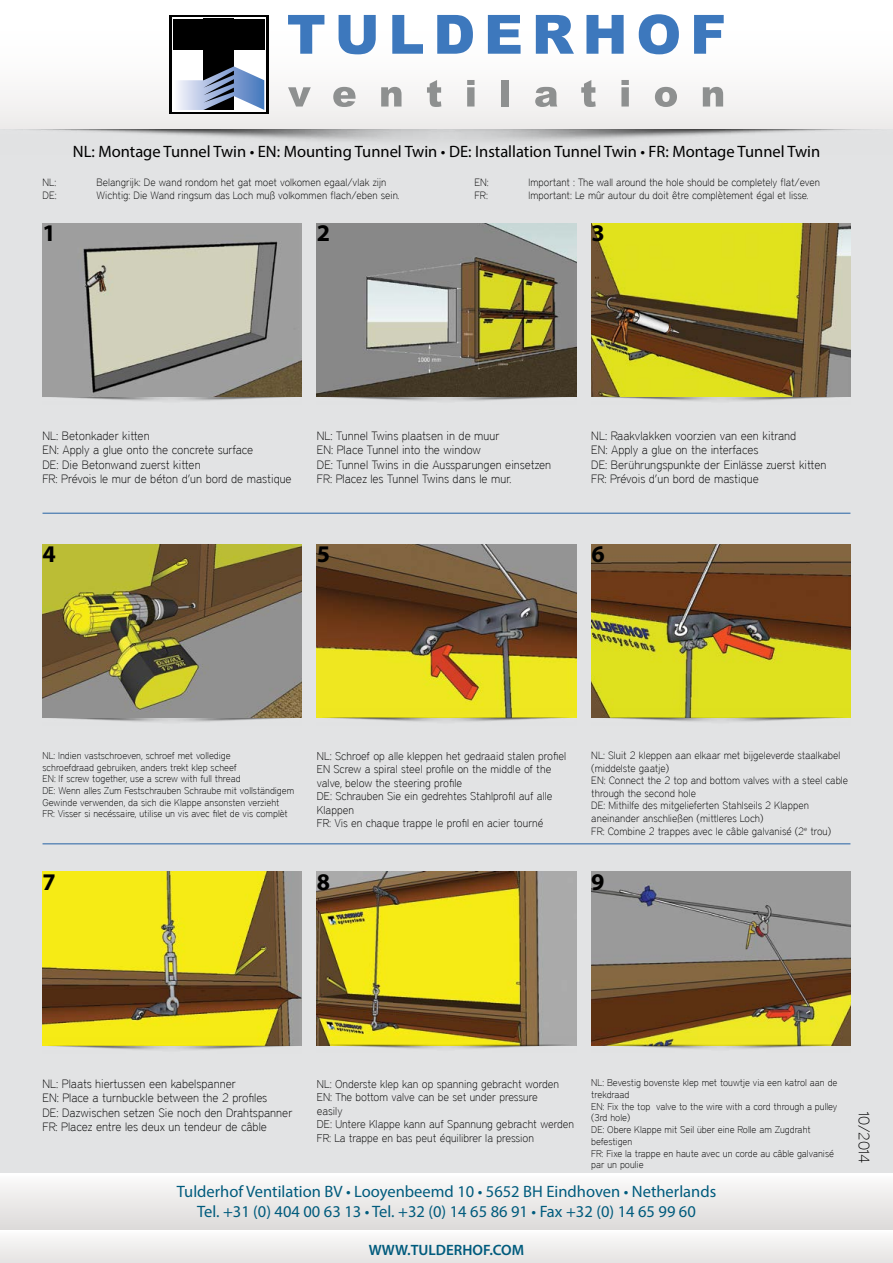
<style>
.page{position:relative;width:893px;height:1263px;background:#e2e3e4}
.page>*{position:absolute;margin:0;border:0;box-sizing:border-box;transform-origin:0 0}
.t1{font:700 24px "Myriad Pro";color:#000}
.t2{font:16.5px/19.8px "Myriad Pro";color:#005b7d;text-align:center}
.t3{font:16.5px "Myriad Pro";color:#000}
.t4{font:600 15px "Myriad Pro";color:#005b7d}
.t5{font:100 15px "District";letter-spacing:-.01em;color:#000}
.t6{font:100 12px/14.4px "District";color:#000}
.t7{font:100 11.25px/13.5px "District";color:#000}
.t8{font:100 10.5px/12.6px "District";color:#000}
.t9{font:100 9.75px/11.7px "District";color:#000}
</style>
<div class="page">
<img style="left:22px;top:129px;width:839px;height:12px">
<div style="left:0;top:0;width:893px;height:128px;background:linear-gradient(to right,#f7f7f6,#f8f8f7)"></div>
<div style="left:169px;top:15px;width:99px;height:99px;background:#fff"></div>
<hr style="left:266px;top:15px;width:2px;height:99px;background:#000">
<hr style="left:169px;top:15px;width:2px;height:99px;background:#000">
<hr style="left:169px;top:112px;width:99px;height:2px;background:#000">
<hr style="left:169px;top:15px;width:99px;height:2px;background:#000">
<div style="left:173px;top:19px;width:91px;height:30px;background:#000"></div>
<div style="left:204px;top:19px;width:30px;height:91px;background:#000"></div>
<svg style="left:177px;top:66px;width:87px;height:44px"></svg>
<svg style="left:288px;top:14px;width:436px;height:40px;background:#a3bedf"></svg>
<svg style="left:288px;top:87px;width:23px;height:20px"></svg>
<svg style="left:333px;top:87px;width:23px;height:20px"></svg>
<svg style="left:381px;top:87px;width:20px;height:20px"></svg>
<svg style="left:427px;top:80px;width:14px;height:27px"></svg>
<svg style="left:467px;top:80px;width:8px;height:27px"></svg>
<div style="left:502px;top:80px;width:7px;height:27px;background:#8e9090"></div>
<svg style="left:535px;top:87px;width:22px;height:20px"></svg>
<svg style="left:581px;top:80px;width:15px;height:27px"></svg>
<svg style="left:621px;top:80px;width:8px;height:27px"></svg>
<svg style="left:655px;top:87px;width:22px;height:20px"></svg>
<svg style="left:703px;top:87px;width:20px;height:20px"></svg>
<hr style="left:43px;top:513px;width:807px;height:1px;background:#2462a4">
<img style="left:591px;top:396px;width:259px;height:5px">
<img style="left:43px;top:717px;width:259px;height:5px">
<hr style="left:43px;top:843px;width:807px;height:1px;background:#2462a4">
<img style="left:317px;top:223px;width:259px;height:174px">
<img style="left:43px;top:223px;width:259px;height:174px">
<img style="left:591px;top:223px;width:259px;height:173px">
<img style="left:43px;top:544px;width:259px;height:173px">
<img style="left:317px;top:544px;width:259px;height:165px">
<img style="left:591px;top:544px;width:259px;height:165px">
<img style="left:43px;top:872px;width:259px;height:165px">
<img style="left:317px;top:872px;width:259px;height:165px">
<img style="left:591px;top:872px;width:259px;height:165px">
<div style="left:0;top:1230px;width:893px;height:33px;background:linear-gradient(to right,#f0efee,#f0efee)"></div>
<div style="left:0;top:1174px;width:893px;height:56px;background:linear-gradient(to bottom,#fcfbfb,#dcdad9)"></div>
<img style="left:317px;top:1037px;width:259px;height:12px">
<img style="left:591px;top:1037px;width:259px;height:12px">
<img style="left:317px;top:709px;width:259px;height:13px">
<img style="left:591px;top:709px;width:259px;height:13px">
<img style="left:43px;top:1037px;width:259px;height:13px">
<h2 class="t3" style="left:73px;top:141px;width:749px">NL: Montage Tunnel Twin • EN: Mounting Tunnel Twin • DE: Installation Tunnel Twin • FR: Montage Tunnel Twin</h2>
<p class="t8" style="left:43px;top:176px;width:15px">NL:</p>
<p class="t8" style="left:97px;top:176px;width:291px">Belangrijk: De wand rondom het gat moet volkomen egaal/vlak zijn</p>
<p class="t8" style="left:475px;top:176px;width:16px">EN:</p>
<p class="t8" style="left:529px;top:176px;width:293px">Important : The wall around the hole should be completely flat/even</p>
<p class="t8" style="left:43px;top:189px;width:16px">DE:</p>
<p class="t8" style="left:97px;top:189px;width:305px">Wichtig: Die Wand ringsum das Loch muß volkommen flach/eben sein.</p>
<p class="t8" style="left:475px;top:189px;width:15px">FR:</p>
<p class="t8" style="left:529px;top:189px;width:282px">Important: Le mûr autour du doit être complètement égal et lisse.</p>
<h1 class="t1" style="left:43px;top:217px;width:15px">1</h1>
<h1 class="t1" style="left:317px;top:217px;width:15px">2</h1>
<h1 class="t1" style="left:591px;top:217px;width:15px">3</h1>
<p class="t6" style="left:43px;top:428px;width:251px">NL: Betonkader kitten<br>EN: Apply a glue onto the concrete surface<br>DE: Die Betonwand zuerst kitten<br>FR: Prévois le mur de béton d’un bord de mastique</p>
<h1 class="t1" style="left:43px;top:538px;width:15px">4</h1>
<p class="t6" style="left:317px;top:428px;width:236px">NL: Tunnel Twins plaatsen in de muur<br>EN: Place Tunnel into the window<br>DE: Tunnel Twins in die Aussparungen einsetzen FR: Placez les Tunnel Twins dans le mur.</p>
<h1 class="t1" style="left:317px;top:538px;width:15px">5</h1>
<p class="t6" style="left:591px;top:428px;width:237px">NL: Raakvlakken voorzien van een kitrand<br>EN: Apply a glue on the interfaces<br>DE: Berührungspunkte der Einlässe zuerst kitten FR: Prévois d’un bord de mastique</p>
<h1 class="t1" style="left:591px;top:538px;width:15px">6</h1>
<p class="t9" style="left:43px;top:749px;width:253px">NL: Indien vastschroeven, schroef met volledige<br>schroefdraad gebruiken, anders trekt klep scheef<br>EN: If screw together, use a screw with full thread<br>DE: Wenn alles Zum Festschrauben Schraube mit vollständigem Gewinde verwenden, da sich die Klappe ansonsten verzieht<br>FR: Visser si necéssaire, utilise un vis avec filet de vis complèt</p>
<h1 class="t1" style="left:43px;top:866px;width:15px">7</h1>
<p class="t7" style="left:317px;top:749px;width:251px">NL: Schroef op alle kleppen het gedraaid stalen profiel EN Screw a spiral steel profile on the middle of the valve, below the steering profile<br>DE: Schrauben Sie ein gedrehtes Stahlprofil auf alle Klappen<br>FR: Vis en chaque trappe le profil en acier tourné</p>
<p class="t8" style="left:591px;top:749px;width:258px">NL: Sluit 2 kleppen aan elkaar met bijgeleverde staalkabel (middelste gaatje)<br>EN: Connect the 2 top and bottom valves with a steel cable through the second hole<br>DE: Mithilfe des mitgelieferten Stahlseils 2 Klappen aneinander anschließen (mittleres Loch)<br>FR: Combine 2 trappes avec le câble galvanisé (2<sup>e</sup> trou)</p>
<h1 class="t1" style="left:317px;top:866px;width:15px">8</h1>
<h1 class="t1" style="left:591px;top:866px;width:15px">9</h1>
<p class="t6" style="left:43px;top:1076px;width:251px">NL: Plaats hiertussen een kabelspanner<br>EN: Place a turnbuckle between the 2 profiles<br>DE: Dazwischen setzen Sie noch den Drahtspanner FR: Placez entre les deux un tendeur de câble</p>
<p class="t7" style="left:317px;top:1077px;width:259px">NL: Onderste klep kan op spanning gebracht worden EN: The bottom valve can be set under pressure<br>easily<br>DE: Untere Klappe kann auf Spannung gebracht werden FR: La trappe en bas peut équilibrer la pression</p>
<p class="t9" style="left:591px;top:1077px;width:248px">NL: Bevestig bovenste klep met touwtje via een katrol aan de trekdraad<br>EN: Fix the top valve to the wire with a cord through a pulley (3rd hole)<br>DE: Obere Klappe mit Seil über eine Rolle am Zugdraht befestigen<br>FR: Fixe la trappe en haute avec un corde au câble galvanisé par un poulie</p>
<h2 class="t2" style="left:177px;top:1181px;width:541px">Tulderhof Ventilation BV • Looyenbeemd 10 • 5652 BH Eindhoven • Netherlands<br>Tel. +31 (0) 404 00 63 13 • Tel. +32 (0) 14 65 86 91 • Fax +32 (0) 14 65 99 60</h2>
<p class="t4" style="left:369px;top:1240px;width:157px">WWW.TULDERHOF.COM</p>
<p class="t5" style="left:873px;top:1111px;width:54px;rotate:90deg">10/2014</p>
</div>
